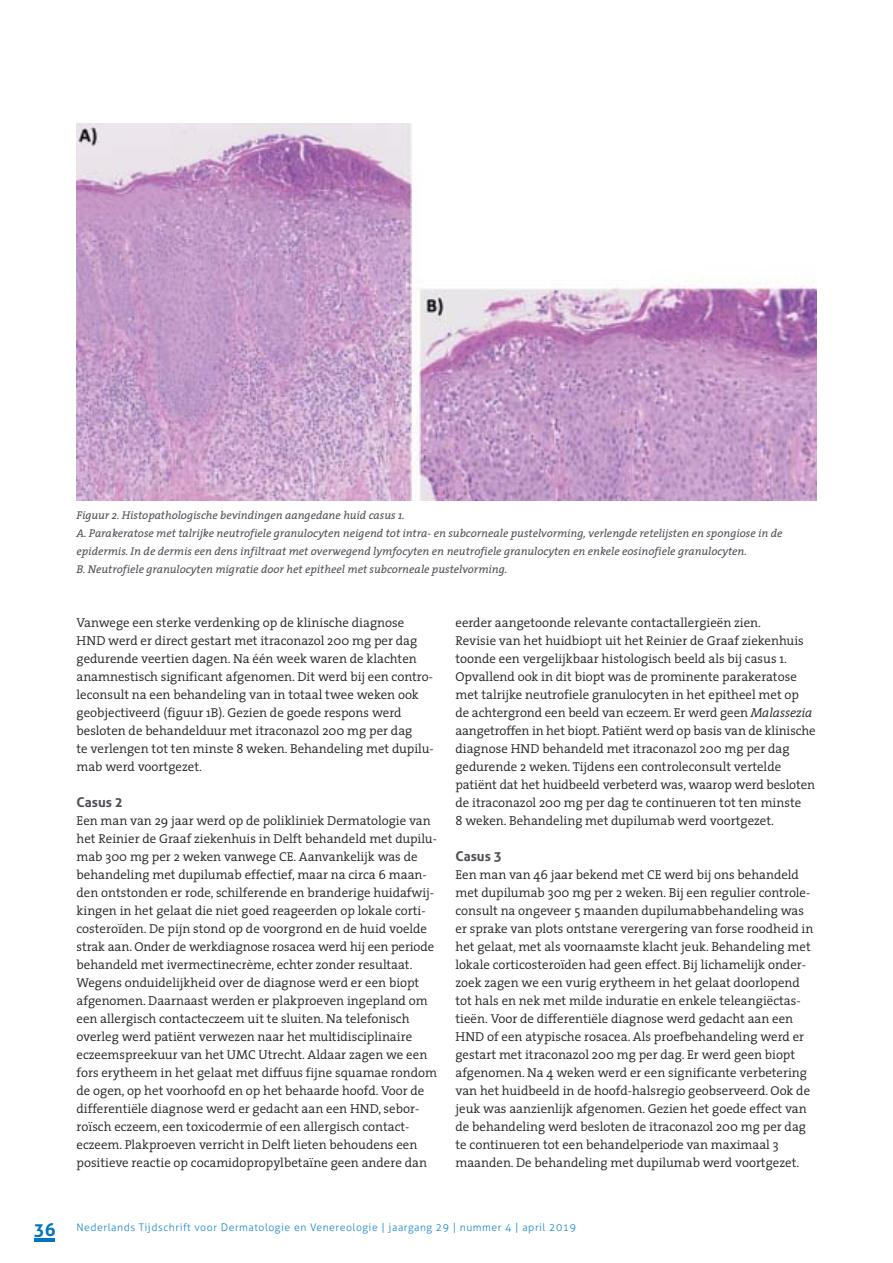
<style>
.page{position:relative;width:893px;height:1263px;background:#fff}
.page>*{position:absolute;margin:0;border:0;box-sizing:border-box;transform-origin:0 0}
.t1{font:700 13.5px "Aller";color:#4d5156}
.t2{font:300 12.9px/18px "The Serif";color:#231f20}
.t3{font:italic 11.25px/18px "The Serif";color:#4d5156}
.t4{font:300 10.5px "Aller";letter-spacing:.05em;color:#1c87c8}
.s1{font-style:italic}
.s2{font-weight:700;font-size:18px;color:#0075bf}
</style>
<div class="page">
<hr style="left:34px;top:1238px;width:21px;height:3px;background:#0075bf">
<img style="left:77px;top:123px;width:739px;height:378px">
<p class="t3" style="left:77px;top:507px;width:708px">Figuur 2. Histopathologische bevindingen aangedane huid casus 1.<br>A. Parakeratose met talrijke neutrofiele granulocyten neigend tot intra- en subcorneale pustelvorming, verlengde retelijsten en spongiose in de epidermis. In de dermis een dens infiltraat met overwegend lymfocyten en neutrofiele granulocyten en enkele eosinofiele granulocyten.<br>B. Neutrofiele granulocyten migratie door het epitheel met subcorneale pustelvorming.</p>
<p class="t2" style="left:77px;top:615px;width:359px">Vanwege een sterke verdenking op de klinische diagnose HND werd er direct gestart met itraconazol 200 mg per dag gedurende veertien dagen. Na één week waren de klachten anamnestisch significant afgenomen. Dit werd bij een contro&shy;leconsult na een behandeling van in totaal twee weken ook geobjectiveerd (figuur 1B). Gezien de goede respons werd besloten de behandelduur met itraconazol 200 mg per dag<br>te verlengen tot ten minste 8 weken. Behandeling met dupilu&shy;mab werd voortgezet.</p>
<p class="t1" style="left:77px;top:797px;width:48px">Casus 2</p>
<p class="t2" style="left:77px;top:813px;width:362px">Een man van 29 jaar werd op de polikliniek Dermatologie van het Reinier de Graaf ziekenhuis in Delft behandeld met dupilu&shy;mab 300 mg per 2 weken vanwege CE. Aanvankelijk was de behandeling met dupilumab effectief, maar na circa 6 maan&shy;den ontstonden er rode, schilferende en branderige huidafwij&shy;kingen in het gelaat die niet goed reageerden op lokale corti&shy;costeroïden. De pijn stond op de voorgrond en de huid voelde strak aan. Onder de werkdiagnose rosacea werd hij een periode behandeld met ivermectinecrème, echter zonder resultaat.<br>Wegens onduidelijkheid over de diagnose werd er een biopt afgenomen. Daarnaast werden er plakproeven ingepland om een allergisch contacteczeem uit te sluiten. Na telefonisch overleg werd patiënt verwezen naar het multidisciplinaire eczeemspreekuur van het UMC Utrecht. Aldaar zagen we een fors erytheem in het gelaat met diffuus fijne squamae rondom de ogen, op het voorhoofd en op het behaarde hoofd. Voor de differentiële diagnose werd er gedacht aan een HND, sebor&shy;roïsch eczeem, een toxicodermie of een allergisch contact&shy;eczeem. Plakproeven verricht in Delft lieten behoudens een positieve reactie op cocamidopropylbetaïne geen andere dan</p>
<p class="t2" style="left:455px;top:615px;width:362px">eerder aangetoonde relevante contactallergieën zien.<br>Revisie van het huidbiopt uit het Reinier de Graaf ziekenhuis toonde een vergelijkbaar histologisch beeld als bij casus 1.<br>Opvallend ook in dit biopt was de prominente parakeratose met talrijke neutrofiele granulocyten in het epitheel met op de achtergrond een beeld van eczeem. Er werd geen <span class="s1">Malassezia </span>aangetroffen in het biopt. Patiënt werd op basis van de klinische diagnose HND behandeld met itraconazol 200 mg per dag gedurende 2 weken. Tijdens een controleconsult vertelde patiënt dat het huidbeeld verbeterd was, waarop werd besloten de itraconazol 200 mg per dag te continueren tot ten minste<br>8 weken. Behandeling met dupilumab werd voortgezet.</p>
<p class="t1" style="left:455px;top:851px;width:48px">Casus 3</p>
<p class="t2" style="left:455px;top:867px;width:359px">Een man van 46 jaar bekend met CE werd bij ons behandeld met dupilumab 300 mg per 2 weken. Bij een regulier controle&shy;consult na ongeveer 5 maanden dupilumabbehandeling was er sprake van plots ontstane verergering van forse roodheid in het gelaat, met als voornaamste klacht jeuk. Behandeling met lokale corticosteroïden had geen effect. Bij lichamelijk onder&shy;zoek zagen we een vurig erytheem in het gelaat doorlopend tot hals en nek met milde induratie en enkele teleangiëctas&shy;tieën. Voor de differentiële diagnose werd gedacht aan een HND of een atypische rosacea. Als proefbehandeling werd er gestart met itraconazol 200 mg per dag. Er werd geen biopt afgenomen. Na 4 weken werd er een significante verbetering van het huidbeeld in de hoofd-halsregio geobserveerd. Ook de jeuk was aanzienlijk afgenomen. Gezien het goede effect van de behandeling werd besloten de itraconazol 200 mg per dag te continueren tot een behandelperiode van maximaal 3 maanden. De behandeling met dupilumab werd voortgezet.</p>
<p class="t4" style="left:34px;top:1223px;width:544px"><span class="s2">36</span> Nederlands Tijdschrift voor Dermatologie en Venereologie | jaargang 29 | nummer 4 | april 2019</p>
</div>
